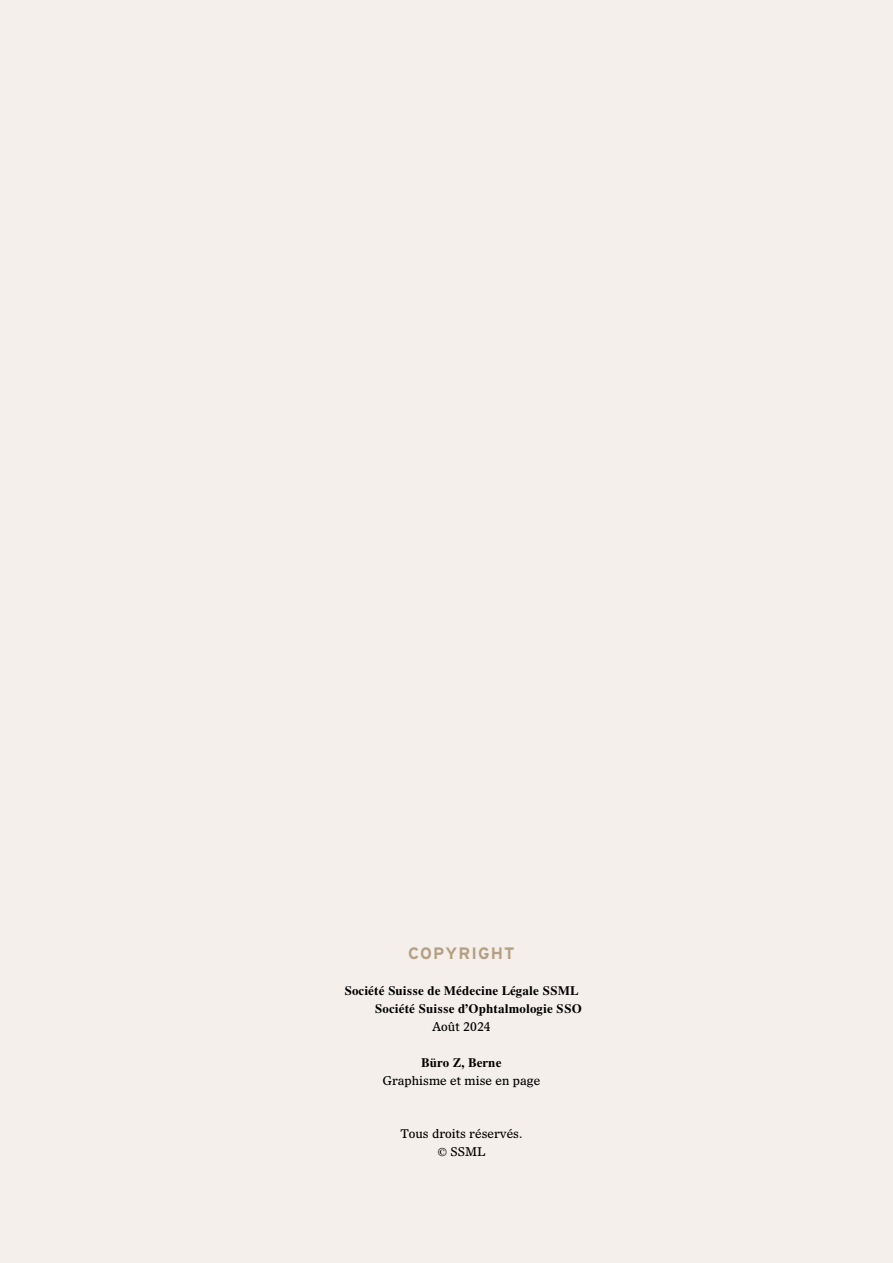
<style>
.page{position:relative;width:893px;height:1263px;background:#f4efea}
.page>*{position:absolute;margin:0;border:0;box-sizing:border-box;transform-origin:0 0}
.t1{font:700 16.5px "Interstate";letter-spacing:.07em;color:#b59f83}
.t2{font:700 12.9px/18px "Dutch 801 BT";letter-spacing:.01em;color:#000;text-align:right}
.t3{font:12px/18px "Dutch 811 BT Roman D";color:#000;text-align:center}
</style>
<div class="page">
<p class="t1" style="left:408px;top:944px;width:108px">COPYRIGHT</p>
<p class="t2" style="left:344px;top:981px;width:239px">Société Suisse de Médecine Légale SSML<br>Société Suisse d’Ophtalmologie SSO</p>
<p class="t3" style="left:432px;top:1017px;width:60px">Août 2024</p>
<p class="t2" style="left:421px;top:1053px;width:82px">Büro Z, Berne</p>
<p class="t3" style="left:382px;top:1071px;width:160px">Graphisme et mise en page</p>
<p class="t3" style="left:400px;top:1124px;width:124px">Tous droits réservés. © SSML</p>
</div>
